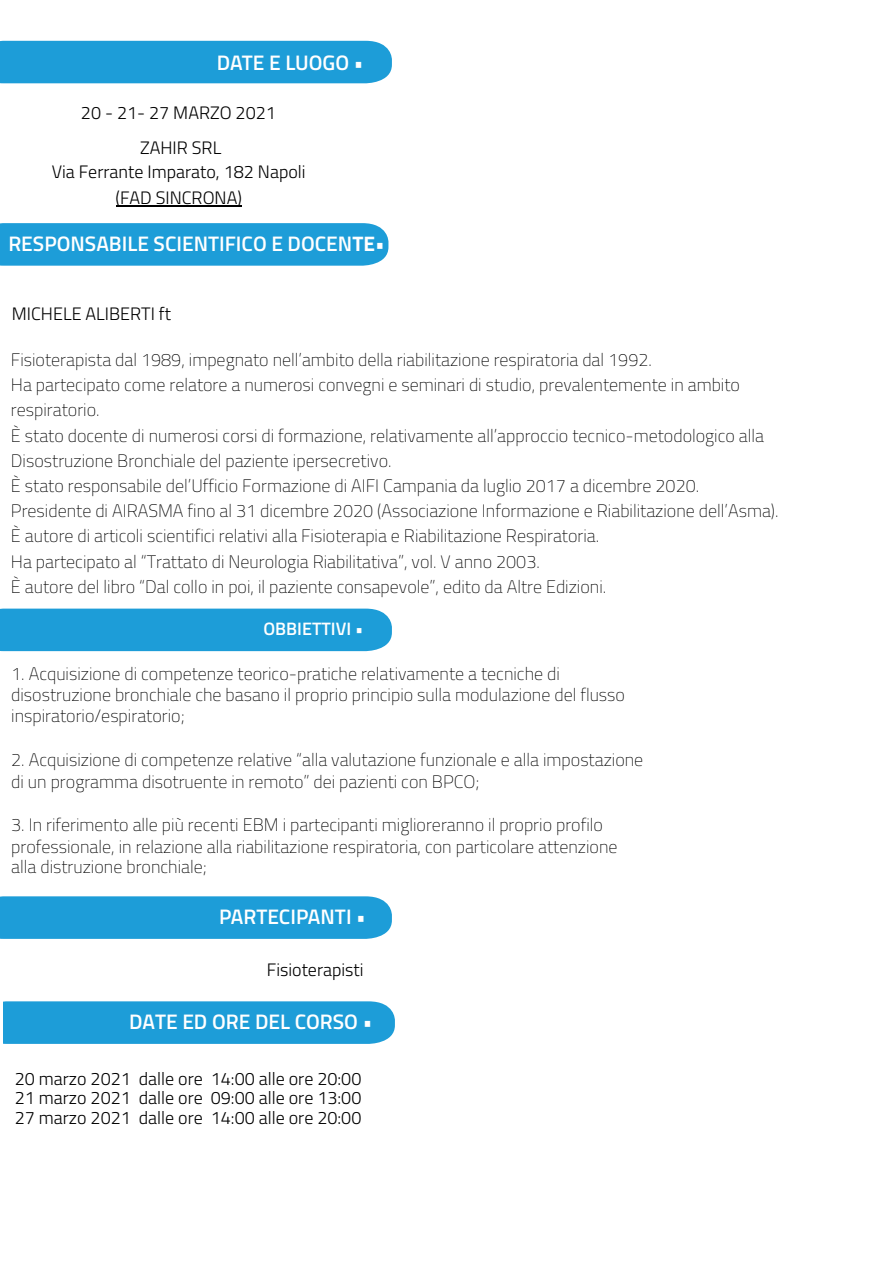
<style>
.page{position:relative;width:893px;height:1263px;background:#fff}
.page>*{position:absolute;margin:0;border:0;box-sizing:border-box;transform-origin:0 0}
.t1{font:600 21px "Titillium";color:#fff}
.t2{font:100 18px/25.2px "Titillium";color:#000}
.t3{font:300 18px/19.6px "Titillium";color:#000;text-align:center}
.t4{font:600 18px "Titillium";color:#fff}
.s1{font-weight:700}
</style>
<div class="page">
<div style="left:0;top:41px;width:392px;height:42px;background:#1d9dd8"></div>
<div style="left:0;top:223px;width:388px;height:43px;background:#1d9dd8"></div>
<div style="left:0;top:896px;width:392px;height:43px;background:#1d9dd8"></div>
<div style="left:0;top:609px;width:392px;height:42px;background:#1d9dd8"></div>
<hr style="left:116px;top:205px;width:126px;height:1px;background:#000">
<div style="left:3px;top:1001px;width:392px;height:43px;background:#1d9dd8"></div>
<p class="t1" style="left:217px;top:47px;width:148px">DATE E LUOGO •</p>
<p class="t3" style="left:81px;top:95px;width:196px;line-height:34.5px">20 - 21- 27 MARZO 2021<br>ZAHIR SRL</p>
<p class="t3" style="left:52px;top:158px;width:255px;line-height:26px">Via Ferrante Imparato, 182 Napoli (FAD SINCRONA)</p>
<p class="t1" style="left:8px;top:228px;width:378px">RESPONSABILE SCIENTIFICO E DOCEN<span class="s1">TE</span>•</p>
<p class="t3" style="left:12px;top:303px;width:161px">MICHELE ALIBERTI ft</p>
<p class="t2" style="left:11px;top:346px;width:769px">Fisioterapista dal 1989, impegnato nell’ambito della riabilitazione respiratoria dal 1992.<br>Ha partecipato come relatore a numerosi convegni e seminari di studio, prevalentemente in ambito respiratorio.<br>È stato docente di numerosi corsi di formazione, relativamente all’approccio tecnico-metodologico alla Disostruzione Bronchiale del paziente ipersecretivo.<br>È stato responsabile del’Ufficio Formazione di AIFI Campania da luglio 2017 a dicembre 2020.<br>Presidente di AIRASMA fino al 31 dicembre 2020 (Associazione Informazione e Riabilitazione dell’Asma).<br>È autore di articoli scientifici relativi alla Fisioterapia e Riabilitazione Respiratoria.<br>Ha partecipato al “Trattato di Neurologia Riabilitativa”, vol. V anno 2003.<br>È autore del libro “Dal collo in poi, il paziente consapevole”, edito da Altre Edizioni.</p>
<p class="t4" style="left:263px;top:615px;width:102px">OBBIETTIVI •</p>
<p class="t2" style="left:11px;top:662px;width:615px;line-height:21.1px">1. Acquisizione di competenze teorico-pratiche relativamente a tecniche di disostruzione bronchiale che basano il proprio principio sulla modulazione del flusso inspiratorio/espiratorio;</p>
<p class="t2" style="left:11px;top:748px;width:634px;line-height:21.6px">2. Acquisizione di competenze relative “alla valutazione funzionale e alla impostazione di un programma disotruente in remoto” dei pazienti con BPCO;</p>
<p class="t2" style="left:11px;top:813px;width:608px;line-height:21.1px">3. In riferimento alle più recenti EBM i partecipanti miglioreranno il proprio profilo professionale, in relazione alla riabilitazione respiratoria, con particolare attenzione alla distruzione bronchiale;</p>
<p class="t1" style="left:219px;top:901px;width:148px">PARTECIPANTI •</p>
<p class="t3" style="left:267px;top:959px;width:98px">Fisioterapisti</p>
<p class="t1" style="left:129px;top:1006px;width:245px">DATE ED ORE DEL CORSO •</p>
<p class="t3" style="left:15px;top:1067px;width:348px;text-align:justify">20 marzo 2021 dalle ore 14:00 alle ore 20:00<br>21 marzo 2021 dalle ore 09:00 alle ore 13:00<br>27 marzo 2021 dalle ore 14:00 alle ore 20:00</p>
</div>
